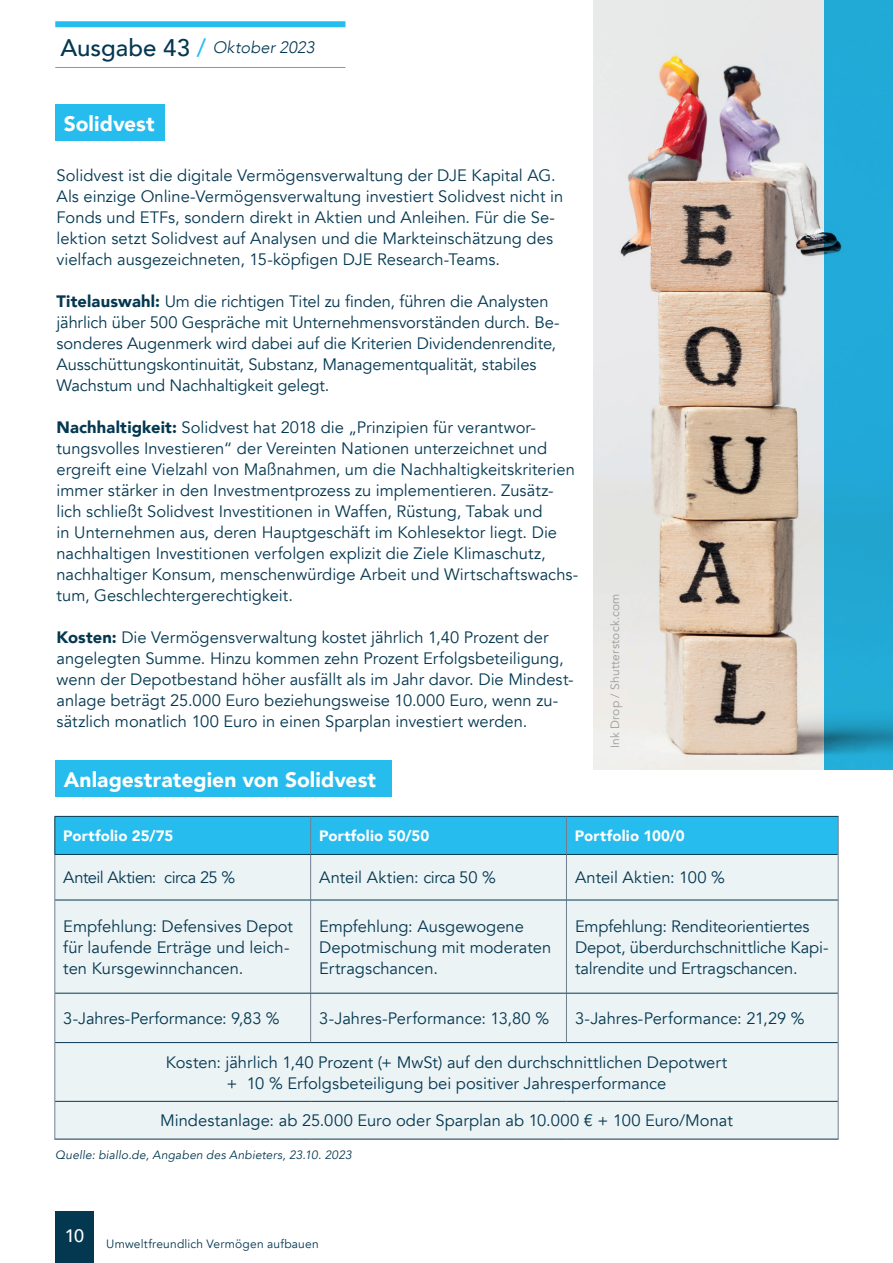
<style>
.page{position:relative;width:893px;height:1263px;background:#fff}
.page>*{position:absolute;margin:0;border:0;box-sizing:border-box;transform-origin:0 0}
.t1{font:900 21px "Avenir";letter-spacing:.005em;color:#fff}
.t2{font:16.5px/21px "Avenir";color:#043851}
.t3{font:16.5px "Avenir";letter-spacing:-.03em;color:#043851}
.t4{font:italic 300 16.5px "Avenir";letter-spacing:.01em;color:#043851}
.t5{font:900 15px "Avenir";letter-spacing:.015em;color:#fff}
.t6{font:italic 12px "Avenir";letter-spacing:.015em;color:#043851}
.t7{font:12px "Avenir";letter-spacing:.015em;color:#043851}
.t8{font:12px "Avenir";letter-spacing:.02em;color:#86888a}
.s1{font-weight:500;font-style:normal;font-size:24px}
.s2{font-weight:500;font-style:normal;font-size:24px;color:#26bcee}
.s3{font-weight:900}
</style>
<div class="page">
<img style="left:594px;top:0;width:231px;height:769px">
<div style="left:55px;top:104px;width:109px;height:36px;background:#26bcee"></div>
<div style="left:55px;top:760px;width:337px;height:36px;background:#26bcee"></div>
<div style="left:55px;top:817px;width:783px;height:37px;background:#26bcee"></div>
<div style="left:55px;top:855px;width:783px;height:284px;background:#ecf3f5"></div>
<hr style="left:54px;top:817px;width:1px;height:37px;background:#043851">
<hr style="left:310px;top:817px;width:1px;height:37px;background:#727e91">
<hr style="left:566px;top:817px;width:1px;height:37px;background:#727e91">
<hr style="left:838px;top:817px;width:1px;height:37px;background:#727e91">
<hr style="left:54px;top:816px;width:257px;height:1px;background:#043851">
<hr style="left:311px;top:816px;width:255px;height:1px;background:#043851">
<hr style="left:566px;top:816px;width:272px;height:1px;background:#043851">
<hr style="left:54px;top:855px;width:1px;height:45px;background:#727e91">
<hr style="left:54px;top:900px;width:1px;height:93px;background:#727e91">
<hr style="left:54px;top:993px;width:1px;height:49px;background:#727e91">
<hr style="left:54px;top:1042px;width:1px;height:59px;background:#727e91">
<hr style="left:54px;top:1101px;width:1px;height:38px;background:#727e91">
<hr style="left:54px;top:854px;width:257px;height:1px;background:#043851">
<hr style="left:311px;top:854px;width:255px;height:1px;background:#043851">
<hr style="left:566px;top:854px;width:272px;height:1px;background:#043851">
<hr style="left:310px;top:855px;width:1px;height:45px;background:#727e91">
<hr style="left:566px;top:855px;width:1px;height:45px;background:#727e91">
<hr style="left:838px;top:854px;width:1px;height:46px;background:#727e91">
<hr style="left:310px;top:900px;width:1px;height:93px;background:#727e91">
<hr style="left:566px;top:900px;width:1px;height:93px;background:#727e91">
<hr style="left:838px;top:900px;width:1px;height:93px;background:#727e91">
<hr style="left:310px;top:993px;width:1px;height:49px;background:#727e91">
<hr style="left:566px;top:993px;width:1px;height:49px;background:#727e91">
<hr style="left:838px;top:993px;width:1px;height:49px;background:#727e91">
<hr style="left:838px;top:1042px;width:1px;height:59px;background:#727e91">
<hr style="left:838px;top:1101px;width:1px;height:38px;background:#727e91">
<hr style="left:55px;top:900px;width:256px;height:1px;background:#043851">
<hr style="left:311px;top:900px;width:255px;height:1px;background:#043851">
<hr style="left:566px;top:900px;width:272px;height:1px;background:#043851">
<hr style="left:55px;top:993px;width:256px;height:1px;background:#043851">
<hr style="left:311px;top:993px;width:255px;height:1px;background:#043851">
<hr style="left:566px;top:993px;width:272px;height:1px;background:#043851">
<hr style="left:55px;top:1042px;width:256px;height:1px;background:#043851">
<hr style="left:311px;top:1042px;width:255px;height:1px;background:#043851">
<hr style="left:566px;top:1042px;width:272px;height:1px;background:#043851">
<hr style="left:55px;top:1101px;width:256px;height:1px;background:#043851">
<hr style="left:311px;top:1101px;width:255px;height:1px;background:#043851">
<hr style="left:566px;top:1101px;width:272px;height:1px;background:#043851">
<hr style="left:54px;top:1139px;width:257px;height:1px;background:#043851">
<hr style="left:311px;top:1139px;width:255px;height:1px;background:#043851">
<hr style="left:566px;top:1139px;width:272px;height:1px;background:#043851">
<div style="left:825px;top:0;width:68px;height:769px;background:#22aad8"></div>
<div style="left:55px;top:21px;width:290px;height:6px;background:#26bcee"></div>
<hr style="left:55px;top:67px;width:290px;height:1px;background:#26bcee">
<div style="left:55px;top:1211px;width:39px;height:52px;background:#043851"></div>
<p class="t4" style="left:60px;top:38px;width:255px"><span class="s1">Ausgabe 43</span> <span class="s2">/</span> Oktober 2023</p>
<p class="t1" style="left:64px;top:106px;width:93px">Solidvest</p>
<p class="t2" style="left:57px;top:165px;width:508px">Solidvest ist die digitale Vermögensverwaltung der DJE Kapital AG.<br>Als einzige Online-Vermögensverwaltung investiert Solidvest nicht in Fonds und ETFs, sondern direkt in Aktien und Anleihen. Für die Se&shy;lektion setzt Solidvest auf Analysen und die Markteinschätzung des vielfach ausgezeichneten, 15-köpfigen DJE Research-Teams.</p>
<p class="t2" style="left:57px;top:291px;width:505px"><span class="s3">Titelauswahl:</span> Um die richtigen Titel zu finden, führen die Analysten jährlich über 500 Gespräche mit Unternehmensvorständen durch. Be&shy;sonderes Augenmerk wird dabei auf die Kriterien Dividendenrendite, Ausschüttungskontinuität, Substanz, Managementqualität, stabiles Wachstum und Nachhaltigkeit gelegt.</p>
<p class="t2" style="left:57px;top:417px;width:523px"><span class="s3">Nachhaltigkeit:</span> Solidvest hat 2018 die „Prinzipien für verantwor&shy;tungsvolles Investieren“ der Vereinten Nationen unterzeichnet und ergreift eine Vielzahl von Maßnahmen, um die Nachhaltigkeitskriterien immer stärker in den Investmentprozess zu implementieren. Zusätz&shy;lich schließt Solidvest Investitionen in Waffen, Rüstung, Tabak und<br>in Unternehmen aus, deren Hauptgeschäft im Kohlesektor liegt. Die nachhaltigen Investitionen verfolgen explizit die Ziele Klimaschutz, nachhaltiger Konsum, menschenwürdige Arbeit und Wirtschaftswachs&shy;tum, Geschlechtergerechtigkeit.</p>
<p class="t2" style="left:57px;top:627px;width:519px"><span class="s3">Kosten:</span> Die Vermögensverwaltung kostet jährlich 1,40 Prozent der angelegten Summe. Hinzu kommen zehn Prozent Erfolgsbeteiligung, wenn der Depotbestand höher ausfällt als im Jahr davor. Die Mindest&shy;anlage beträgt 25.000 Euro beziehungsweise 10.000 Euro, wenn zu&shy;sätzlich monatlich 100 Euro in einen Sparplan investiert werden.</p>
<p class="t1" style="left:64px;top:762px;width:314px">Anlagestrategien von Solidvest</p>
<p class="t8" style="left:608px;top:748px;width:156px;rotate:-90deg">Ink Drop / Shutterstock.com</p>
<p class="t5" style="left:63px;top:823px;width:112px">Portfolio 25/75</p>
<p class="t5" style="left:319px;top:823px;width:112px">Portfolio 50/50</p>
<p class="t5" style="left:575px;top:823px;width:111px">Portfolio 100/0</p>
<p class="t3" style="left:63px;top:868px;width:173px">Anteil Aktien: circa 25 %</p>
<p class="t2" style="left:319px;top:867px;width:178px">Anteil Aktien: circa 50 %</p>
<p class="t2" style="left:575px;top:867px;width:151px">Anteil Aktien: 100 %</p>
<p class="t2" style="left:63px;top:916px;width:231px">Empfehlung: Defensives Depot für laufende Erträge und leich&shy;ten Kursgewinnchancen.</p>
<p class="t2" style="left:319px;top:916px;width:234px">Empfehlung: Ausgewogene<br>Depotmischung mit moderaten<br>Ertragschancen.</p>
<p class="t2" style="left:575px;top:916px;width:255px">Empfehlung: Renditeorientiertes<br>Depot, überdurchschnittliche Kapi&shy;talrendite und Ertragschancen.</p>
<p class="t2" style="left:63px;top:1008px;width:218px">3-Jahres-Performance: 9,83 %</p>
<p class="t2" style="left:319px;top:1008px;width:231px">3-Jahres-Performance: 13,80 %</p>
<p class="t2" style="left:575px;top:1008px;width:231px">3-Jahres-Performance: 21,29 %</p>
<p class="t2" style="left:166px;top:1052px;width:563px;text-align:center">Kosten: jährlich 1,40 Prozent (+ MwSt) auf den durchschnittlichen Depotwert + 10 % Erfolgsbeteiligung bei positiver Jahresperformance</p>
<p class="t2" style="left:160px;top:1110px;width:574px">Mindestanlage: ab 25.000 Euro oder Sparplan ab 10.000 € + 100 Euro/Monat</p>
<p class="t6" style="left:55px;top:1148px;width:298px">Quelle: biallo.de, Angaben des Anbieters, 23.10. 2023</p>
<p class="t7" style="left:65px;top:1236px;width:255px"><sup>10</sup> Umweltfreundlich Vermögen aufbauen</p>
</div>
